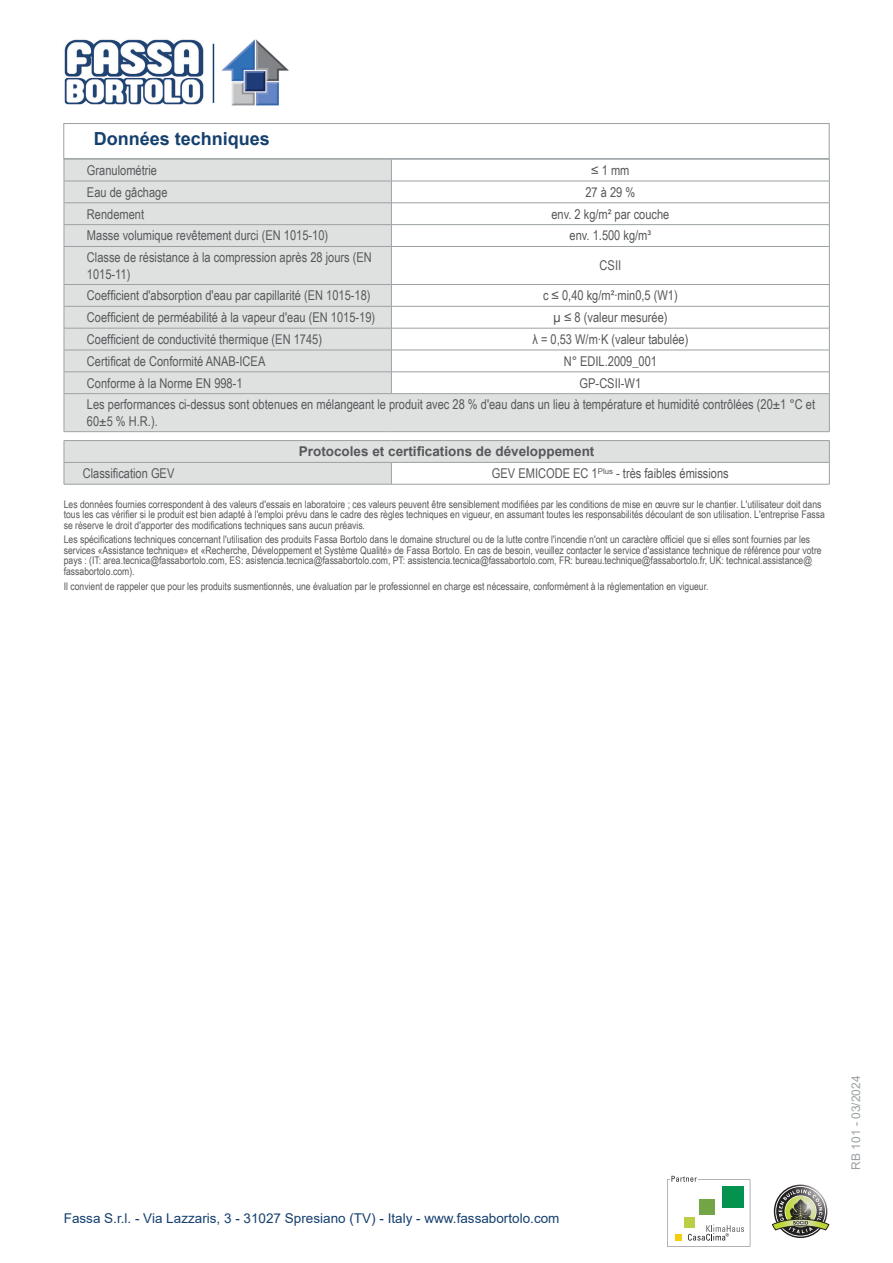
<style>
.page{position:relative;width:893px;height:1263px;background:#fff}
.page>*{position:absolute;margin:0;border:0;box-sizing:border-box;transform-origin:0 0}
.Titolo{font:700 18px "Arial";color:#15406e}
.normale_sx{font:13.5px/16.2px "Arial Narrow";color:#57585a}
.normale_centrato{font:13.5px "Arial Narrow";color:#57585a}
.t1{font:13.5px "Arial";color:#15406e}
.grassetto_centrato{font:700 13.5px "Arial";color:#57585a}
.t2{font:12px "Arial";color:#9ba1a4}
.Disclaimer{font:10.5px/10.5px "Arial Narrow";color:#57585a}
</style>
<div class="page">
<div style="left:64px;top:123px;width:765px;height:36px;border:1px solid #9ba1a4"></div>
<svg style="left:65px;top:160px;width:764px;height:271px;fill:#dfe1e1"></svg>
<hr style="left:64px;top:159px;width:327px;height:1px;background:#9ba1a4">
<hr style="left:391px;top:159px;width:439px;height:1px;background:#9ba1a4">
<hr style="left:64px;top:181px;width:327px;height:1px;background:#9ba1a4">
<hr style="left:391px;top:181px;width:439px;height:1px;background:#9ba1a4">
<hr style="left:64px;top:203px;width:327px;height:1px;background:#9ba1a4">
<hr style="left:391px;top:203px;width:439px;height:1px;background:#9ba1a4">
<hr style="left:64px;top:224px;width:327px;height:1px;background:#9ba1a4">
<svg style="left:64px;top:159px;width:1px;height:87px"></svg>
<hr style="left:391px;top:224px;width:439px;height:1px;background:#9ba1a4">
<svg style="left:391px;top:159px;width:1px;height:87px"></svg>
<svg style="left:829px;top:159px;width:1px;height:87px"></svg>
<hr style="left:64px;top:246px;width:327px;height:1px;background:#9ba1a4">
<hr style="left:64px;top:247px;width:1px;height:37px;background:#9ba1a4">
<hr style="left:391px;top:246px;width:439px;height:1px;background:#9ba1a4">
<hr style="left:391px;top:247px;width:1px;height:37px;background:#9ba1a4">
<hr style="left:829px;top:247px;width:1px;height:37px;background:#9ba1a4">
<hr style="left:64px;top:284px;width:327px;height:1px;background:#9ba1a4">
<hr style="left:391px;top:284px;width:439px;height:1px;background:#9ba1a4">
<hr style="left:64px;top:306px;width:327px;height:1px;background:#9ba1a4">
<hr style="left:391px;top:306px;width:439px;height:1px;background:#9ba1a4">
<hr style="left:64px;top:328px;width:327px;height:1px;background:#9ba1a4">
<hr style="left:391px;top:328px;width:439px;height:1px;background:#9ba1a4">
<hr style="left:64px;top:350px;width:327px;height:1px;background:#9ba1a4">
<hr style="left:391px;top:350px;width:439px;height:1px;background:#9ba1a4">
<hr style="left:64px;top:372px;width:327px;height:1px;background:#9ba1a4">
<svg style="left:64px;top:285px;width:1px;height:108px"></svg>
<hr style="left:391px;top:372px;width:439px;height:1px;background:#9ba1a4">
<svg style="left:391px;top:285px;width:1px;height:108px"></svg>
<svg style="left:829px;top:285px;width:1px;height:108px"></svg>
<hr style="left:64px;top:393px;width:327px;height:1px;background:#9ba1a4">
<hr style="left:64px;top:394px;width:1px;height:37px;background:#9ba1a4">
<hr style="left:391px;top:393px;width:439px;height:1px;background:#9ba1a4">
<hr style="left:829px;top:394px;width:1px;height:37px;background:#9ba1a4">
<hr style="left:64px;top:431px;width:327px;height:1px;background:#9ba1a4">
<hr style="left:391px;top:431px;width:439px;height:1px;background:#9ba1a4">
<hr style="left:64px;top:440px;width:327px;height:1px;background:#9ba1a4">
<hr style="left:391px;top:440px;width:439px;height:1px;background:#9ba1a4">
<hr style="left:64px;top:484px;width:327px;height:1px;background:#9ba1a4">
<svg style="left:64px;top:441px;width:766px;height:43px"></svg>
<hr style="left:391px;top:484px;width:439px;height:1px;background:#9ba1a4">
<svg style="left:667px;top:1176px;width:83px;height:71px"></svg>
<svg style="left:772px;top:1186px;width:57px;height:50px"></svg>
<img style="left:64px;top:39px;width:140px;height:66px">
<hr style="left:213px;top:44px;width:1px;height:59px;background:#15406e">
<img style="left:221px;top:39px;width:68px;height:67px">
<p class="Titolo" style="left:94px;top:126px;width:178px">Données techniques</p>
<p class="normale_sx" style="left:87px;top:162px;width:72px">Granulométrie</p>
<p class="normale_centrato" style="left:591px;top:160px;width:40px">≤ 1 mm</p>
<p class="normale_sx" style="left:87px;top:183px;width:82px">Eau de gâchage</p>
<p class="normale_centrato" style="left:585px;top:182px;width:51px">27 à 29 %</p>
<p class="normale_sx" style="left:87px;top:205px;width:59px">Rendement</p>
<p class="normale_centrato" style="left:551px;top:204px;width:119px">env. 2 kg/m² par couche</p>
<p class="normale_sx" style="left:87px;top:227px;width:243px">Masse volumique revêtement durci (EN 1015-10)</p>
<p class="normale_centrato" style="left:570px;top:226px;width:83px">env. 1.500 kg/m³</p>
<p class="normale_sx" style="left:87px;top:249px;width:286px">Classe de résistance à la compression après 28 jours (EN<br>1015-11)</p>
<p class="normale_centrato" style="left:600px;top:256px;width:23px">CSII</p>
<p class="normale_sx" style="left:87px;top:287px;width:285px">Coefficient d'absorption d'eau par capillarité (EN 1015-18)</p>
<p class="normale_centrato" style="left:543px;top:286px;width:136px">c ≤ 0,40 kg/m²∙min0,5 (W1)</p>
<p class="normale_sx" style="left:87px;top:309px;width:290px">Coefficient de perméabilité à la vapeur d'eau (EN 1015-19)</p>
<p class="normale_centrato" style="left:553px;top:307px;width:116px">µ ≤ 8 (valeur mesurée)</p>
<p class="normale_sx" style="left:87px;top:331px;width:237px">Coefficient de conductivité thermique (EN 1745)</p>
<p class="normale_centrato" style="left:532px;top:329px;width:157px">λ = 0,53 W/m∙K (valeur tabulée)</p>
<p class="normale_sx" style="left:87px;top:352px;width:180px">Certificat de Conformité ANAB-ICEA</p>
<p class="normale_centrato" style="left:564px;top:351px;width:95px">N° EDIL.2009_001</p>
<p class="normale_sx" style="left:87px;top:374px;width:157px">Conforme à la Norme EN 998-1</p>
<p class="normale_centrato" style="left:580px;top:373px;width:63px">GP-CSII-W1</p>
<p class="normale_sx" style="left:87px;top:396px;width:730px">Les performances ci-dessus sont obtenues en mélangeant le produit avec 28 % d'eau dans un lieu à température et humidité contrôlées (20±1 °C et<br>60±5 % H.R.).</p>
<p class="grassetto_centrato" style="left:299px;top:442px;width:297px">Protocoles et certifications de développement</p>
<p class="normale_sx" style="left:83px;top:465px;width:93px">Classification GEV</p>
<p class="normale_centrato" style="left:492px;top:464px;width:238px">GEV EMICODE EC 1<sup>Plus</sup> - très faibles émissions</p>
<p class="Disclaimer" style="left:64px;top:498px;width:763px">Les données fournies correspondent à des valeurs d'essais en laboratoire ; ces valeurs peuvent être sensiblement modifiées par les conditions de mise en œuvre sur le chantier. L'utilisateur doit dans tous les cas vérifier si le produit est bien adapté à l'emploi prévu dans le cadre des règles techniques en vigueur, en assumant toutes les responsabilités découlant de son utilisation. L'entreprise Fassa se réserve le droit d'apporter des modifications techniques sans aucun préavis.</p>
<p class="Disclaimer" style="left:64px;top:534px;width:759px">Les spécifications techniques concernant l'utilisation des produits Fassa Bortolo dans le domaine structurel ou de la lutte contre l'incendie n'ont un caractère officiel que si elles sont fournies par les services «Assistance technique» et «Recherche, Développement et Système Qualité» de Fassa Bortolo. En cas de besoin, veuillez contacter le service d'assistance technique de référence pour votre pays : (IT: area.tecnica@fassabortolo.com, ES: asistencia.tecnica@fassabortolo.com, PT: assistencia.tecnica@fassabortolo.com, FR: bureau.technique@fassabortolo.fr, UK: technical.assistance@ fassabortolo.com).</p>
<p class="Disclaimer" style="left:64px;top:580px;width:646px">Il convient de rappeler que pour les produits susmentionnés, une évaluation par le professionnel en charge est nécessaire, conformément à la réglementation en vigueur.</p>
<p class="t1" style="left:64px;top:1208px;width:497px">Fassa S.r.l. - Via Lazzaris, 3 - 31027 Spresiano (TV) - Italy - www.fassabortolo.com</p>
<p class="t2" style="left:848px;top:1170px;width:96px;rotate:-90deg">RB 101 - 03/2024</p>
</div>
